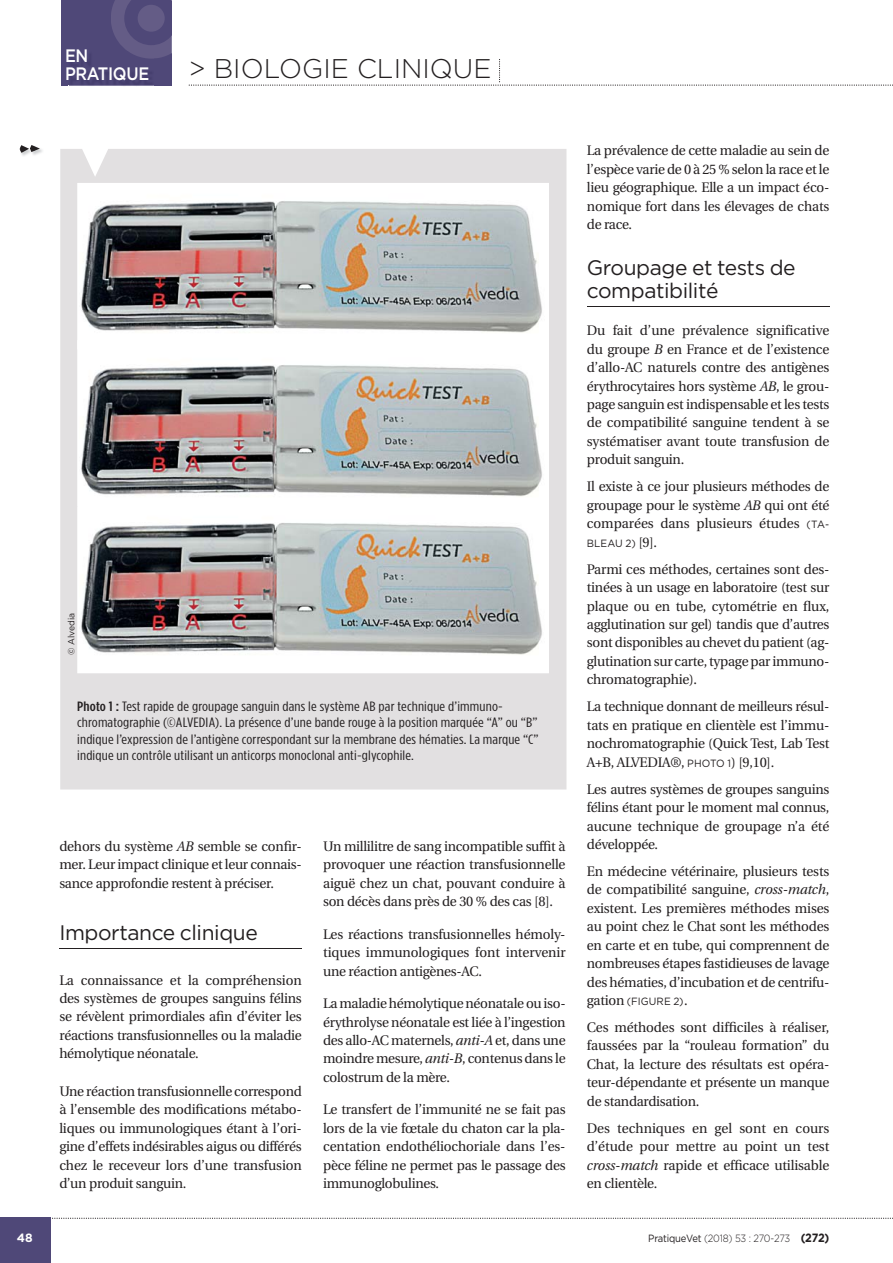
<style>
.page{position:relative;width:893px;height:1263px;background:#fff}
.page>*{position:absolute;margin:0;border:0;box-sizing:border-box;transform-origin:0 0}
.t1{font:300 27px "Gotham";color:#231f20}
.t2{font:21px/22.5px "Gotham";letter-spacing:-.02em;color:#231f20}
.t3{font:500 18px/18px "Gotham";letter-spacing:-.02em;color:#fff;scale:.9 1}
.t4{font:13.8px/18.5px "Utopia";letter-spacing:-.02em;color:#231f20;text-align:justify}
.t5{font:13.5px/16.5px "Gotham Condensed";letter-spacing:.01em;color:#231f20;scale:1.2 1}
.t6{font:700 12px "Gotham";color:#fff}
.t7{font:300 10.5px "Gotham";letter-spacing:-.03em;color:#231f20;scale:.9 1}
.t8{font:10.5px "Gotham";letter-spacing:.01em;color:#231f20;scale:.96 1}
.t9{font:9px "Gotham";letter-spacing:.005em;color:#231f20}
.s1{font-weight:500}
.s2{font-style:italic}
.s3{font-family:"Gotham";font-size:10.5px}
.s4{font-family:"Utopia";font-size:13.8px}
.s5{font-weight:400}
.s6{font-weight:700;font-size:12px}
</style>
<div class="page">
<div style="left:0;top:1218px;width:51px;height:45px;background:#4f4878"></div>
<svg style="left:52px;top:1218px;width:839px;height:1px"></svg>
<div style="left:61px;top:0;width:110px;height:86px;background:#4f4878"></div>
<img style="left:69px;top:54px;width:42px;height:32px">
<img style="left:21px;top:149px;width:22px;height:7px">
<svg style="left:20px;top:145px;width:20px;height:8px"></svg>
<hr style="left:59px;top:949px;width:243px;height:1px;background:#231f20">
<div style="left:60px;top:149px;width:506px;height:641px;background:#e2e0e1"></div>
<svg style="left:77px;top:183px;width:472px;height:157px"></svg>
<svg style="left:77px;top:340px;width:472px;height:167px"></svg>
<svg style="left:77px;top:507px;width:472px;height:166px"></svg>
<hr style="left:587px;top:306px;width:242px;height:1px;background:#231f20">
<svg style="left:111px;top:0;width:780px;height:86px"></svg>
<p class="t6" style="left:17px;top:1233px;width:17px">48</p>
<h3 class="t3" style="left:65px;top:48px;width:95px">EN<br>PRATIQUE</h3>
<h1 class="t1" style="left:188px;top:58px;width:304px">&gt; BIOLOGIE CLINIQUE</h1>
<p class="t9" style="left:68px;top:655px;width:44px;rotate:-90deg">© Alvedia</p>
<p class="t5" style="left:77px;top:699px;width:386px"><span class="s1">Photo 1 :</span> Test rapide de groupage sanguin dans le système AB par technique d’immuno&shy;chromatographie (©ALVEDIA). La présence d’une bande rouge à la position marquée “A” ou “B” indique l’expression de l’antigène correspondant sur la membrane des hématies. La marque “C” indique un contrôle utilisant un anticorps monoclonal anti-glycophile.</p>
<p class="t4" style="left:59px;top:838px;width:244px">dehors du système <span class="s2">AB</span> semble se confir&shy;mer. Leur impact clinique et leur connais&shy;sance approfondie restent à préciser.</p>
<h2 class="t2" style="left:59px;top:923px;width:200px">Importance clinique</h2>
<p class="t4" style="left:59px;top:971px;width:244px">La connaissance et la compréhension des systèmes de groupes sanguins félins se révèlent primordiales afin d’éviter les réactions transfusionnelles ou la maladie hémolytique néonatale.</p>
<p class="t4" style="left:59px;top:1083px;width:244px">Une réaction transfusionnelle correspond à l’ensemble des modifications métabo&shy;liques ou immunologiques étant à l’ori&shy;gine d’effets indésirables aigus ou différés chez le receveur lors d’une transfusion d’un produit sanguin.</p>
<p class="t4" style="left:323px;top:838px;width:244px">Un millilitre de sang incompatible suffit à provoquer une réaction transfusionnelle aiguë chez un chat, pouvant conduire à son décès dans près de 30 % des cas [8].</p>
<p class="t4" style="left:323px;top:925px;width:244px">Les réactions transfusionnelles hémoly&shy;tiques immunologiques font intervenir une réaction antigènes-AC.</p>
<p class="t4" style="left:323px;top:995px;width:244px">La maladie hémolytique néonatale ou iso&shy;érythrolyse néonatale est liée à l’ingestion des allo-AC maternels, <span class="s2">anti-A</span> et, dans une moindre mesure, <span class="s2">anti-B</span>, contenus dans le colostrum de la mère.</p>
<p class="t4" style="left:323px;top:1101px;width:244px">Le transfert de l’immunité ne se fait pas lors de la vie fœtale du chaton car la pla&shy;centation endothéliochoriale dans l’es&shy;pèce féline ne permet pas le passage des immunoglobulines.</p>
<p class="t4" style="left:587px;top:142px;width:244px">La prévalence de cette maladie au sein de l’espèce varie de 0 à 25 % selon la race et le lieu géographique. Elle a un impact éco&shy;nomique fort dans les élevages de chats de race.</p>
<h2 class="t2" style="left:587px;top:258px;width:210px">Groupage et tests de compatibilité</h2>
<p class="t4" style="left:587px;top:322px;width:244px">Du fait d’une prévalence significative du groupe <span class="s2">B</span> en France et de l’existence d’allo-AC naturels contre des antigènes érythrocytaires hors système <span class="s2">AB</span>, le grou&shy;page sanguin est indispensable et les tests de compatibilité sanguine tendent à se systématiser avant toute transfusion de produit sanguin.</p>
<p class="t4" style="left:587px;top:478px;width:244px">Il existe à ce jour plusieurs méthodes de groupage pour le système <span class="s2">AB</span> qui ont été comparées dans plusieurs études <span class="s3">(TA-</span></p>
<p class="t8" style="left:587px;top:539px;width:75px">BLEAU 2) <span class="s4">[9].</span></p>
<p class="t4" style="left:587px;top:560px;width:244px">Parmi ces méthodes, certaines sont des&shy;tinées à un usage en laboratoire (test sur plaque ou en tube, cytométrie en flux, agglutination sur gel) tandis que d’autres sont disponibles au chevet du patient (ag&shy;glutination sur carte, typage par immuno&shy;chromatographie).</p>
<p class="t4" style="left:587px;top:698px;width:244px">La technique donnant de meilleurs résul&shy;tats en pratique en clientèle est l’immu&shy;nochromatographie (Quick Test, Lab Test A+B, ALVEDIA®, <span class="s3">PHOTO 1</span>) [9,10].</p>
<p class="t4" style="left:587px;top:780px;width:244px">Les autres systèmes de groupes sanguins félins étant pour le moment mal connus, aucune technique de groupage n’a été développée.</p>
<p class="t4" style="left:587px;top:863px;width:244px">En médecine vétérinaire, plusieurs tests de compatibilité sanguine, <span class="s2">cross-match</span>, existent. Les premières méthodes mises au point chez le Chat sont les méthodes en carte et en tube, qui comprennent de nombreuses étapes fastidieuses de lavage des hématies, d’incubation et de centrifu-</p>
<p class="t8" style="left:587px;top:997px;width:106px"><span class="s4">gation</span> (FIGURE 2)<span class="s4">.</span></p>
<p class="t4" style="left:587px;top:1019px;width:244px">Ces méthodes sont difficiles à réaliser, faussées par la “rouleau formation” du Chat, la lecture des résultats est opéra&shy;teur-dépendante et présente un manque de standardisation.</p>
<p class="t4" style="left:587px;top:1120px;width:244px">Des techniques en gel sont en cours d’étude pour mettre au point un test <span class="s2">cross-match</span> rapide et efficace utilisable en clientèle.</p>
<p class="t7" style="left:648px;top:1235px;width:203px"><span class="s5">PratiqueVet</span> (2018) 53 : 270-273 <span class="s6">(272)</span></p>
</div>
